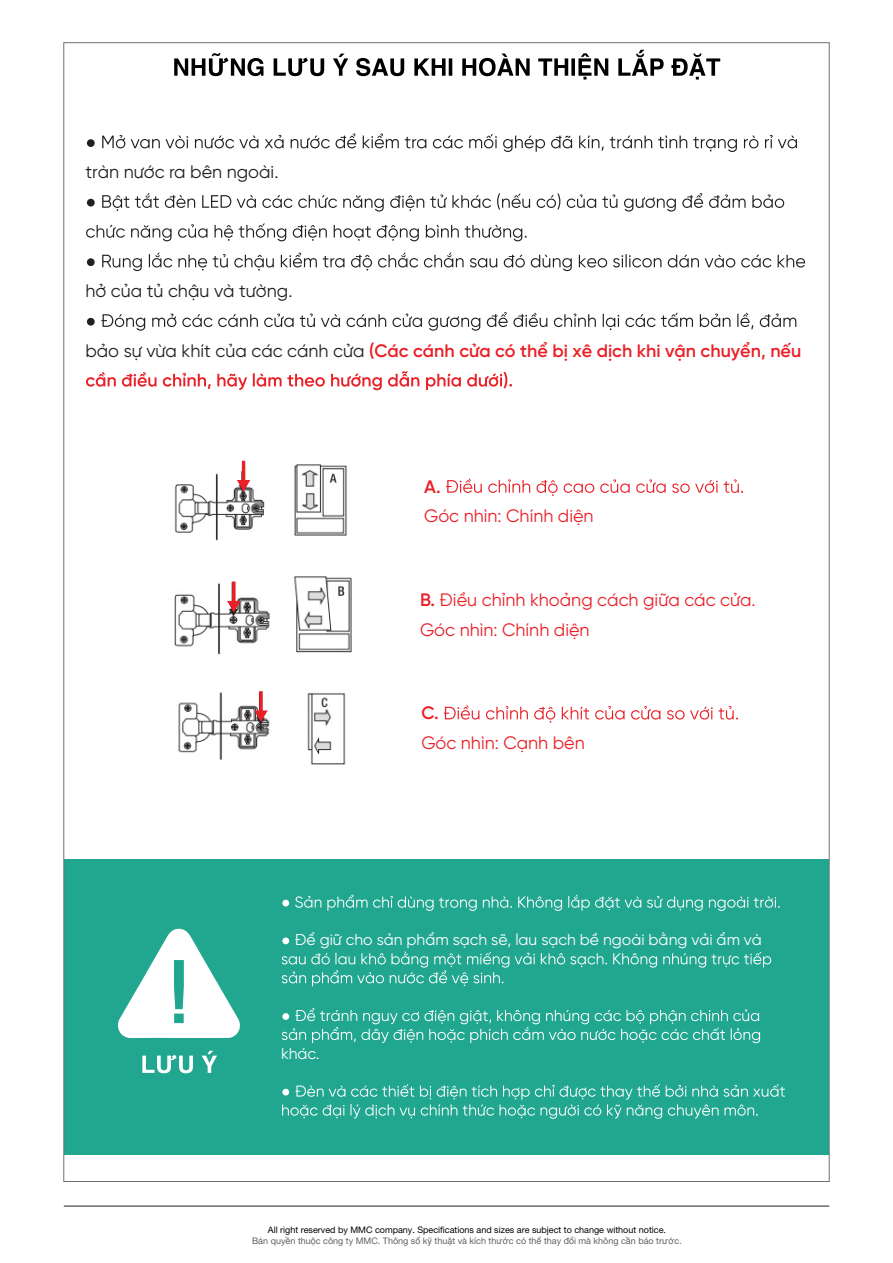
<style>
.page{position:relative;width:893px;height:1263px;background:#fff}
.page>*{position:absolute;margin:0;border:0;box-sizing:border-box;transform-origin:0 0}
.t1{font:18px/29.7px "SVN Gilroy";color:#ea1f27}
.t2{font:600 18px "SVN Gilroy";color:#ea1f27}
.t3{font:18px "SVN Gilroy";color:#221f1f}
.t4{font:15.75px "SVN Gilroy";color:#fff}
.t5{font:9px "Helvetica Neue";color:#000}
.t6{font:9px "Helvetica Neue";color:#606060}
.s1{font-weight:400;color:#221f1f}
.s2{font-weight:600}
</style>
<div class="page">
<hr style="left:64px;top:1206px;width:765px;height:1px;background:#211e1f">
<svg style="left:87px;top:139px;width:8px;height:8px"></svg>
<svg style="left:102px;top:133px;width:695px;height:19px"></svg>
<svg style="left:87px;top:199px;width:8px;height:7px"></svg>
<svg style="left:102px;top:193px;width:682px;height:19px"></svg>
<svg style="left:86px;top:224px;width:441px;height:17px"></svg>
<svg style="left:87px;top:258px;width:8px;height:8px"></svg>
<svg style="left:102px;top:253px;width:703px;height:18px"></svg>
<svg style="left:87px;top:318px;width:8px;height:8px"></svg>
<svg style="left:101px;top:312px;width:695px;height:19px"></svg>
<svg style="left:86px;top:371px;width:426px;height:19px"></svg>
<svg style="left:174px;top:50px;width:546px;height:30px"></svg>
<div style="left:64px;top:859px;width:765px;height:295px;background:#21a690"></div>
<svg style="left:142px;top:1051px;width:75px;height:22px"></svg>
<svg style="left:118px;top:928px;width:122px;height:110px"></svg>
<svg style="left:282px;top:900px;width:7px;height:6px"></svg>
<svg style="left:295px;top:895px;width:485px;height:16px"></svg>
<svg style="left:282px;top:937px;width:7px;height:7px"></svg>
<svg style="left:282px;top:951px;width:489px;height:35px"></svg>
<svg style="left:282px;top:1008px;width:478px;height:35px"></svg>
<svg style="left:282px;top:1084px;width:503px;height:35px"></svg>
<img style="left:173px;top:460px;width:174px;height:81px">
<hr style="left:242px;top:461px;width:3px;height:21px;background:#ea1f27">
<svg style="left:237px;top:480px;width:13px;height:12px"></svg>
<svg style="left:446px;top:479px;width:297px;height:17px"></svg>
<img style="left:174px;top:581px;width:96px;height:74px">
<img style="left:294px;top:576px;width:58px;height:77px">
<hr style="left:232px;top:582px;width:3px;height:21px;background:#ea1f27">
<svg style="left:227px;top:601px;width:14px;height:11px"></svg>
<img style="left:178px;top:692px;width:92px;height:68px">
<img style="left:307px;top:692px;width:39px;height:73px">
<svg style="left:259px;top:691px;width:4px;height:19px"></svg>
<svg style="left:254px;top:710px;width:14px;height:12px"></svg>
<svg style="left:444px;top:705px;width:294px;height:18px"></svg>
<h1 class="t3" style="left:85px;top:159px;width:195px">tràn nước ra bên ngoài.</h1>
<h1 class="t3" style="left:85px;top:278px;width:209px">hở của tủ chậu và tường.</h1>
<h1 class="t2" style="left:85px;top:337px;width:717px"><span class="s1">bảo sự vừa khít của các cánh cửa</span> (Các cánh cửa có thể bị xê dịch khi vận chuyển, nếu</h1>
<h1 class="t2" style="left:424px;top:473px;width:18px">A.</h1>
<h1 class="t1" style="left:424px;top:500px;width:171px">Góc nhìn: Chính diện</h1>
<h1 class="t1" style="left:420px;top:584px;width:337px"><span class="s2">B.</span> Điều chỉnh khoảng cách giữa các cửa.<br>Góc nhìn: Chính diện</h1>
<h1 class="t2" style="left:421px;top:700px;width:19px">C.</h1>
<h1 class="t1" style="left:421px;top:727px;width:165px">Góc nhìn: Cạnh bên</h1>
<h2 class="t4" style="left:295px;top:929px;width:469px">Để giữ cho sản phẩm sạch sẽ, lau sạch bề ngoài bằng vải ẩm và</h2>
<h2 class="t4" style="left:281px;top:1042px;width:40px">khác.</h2>
<p class="t5" style="left:268px;top:1223px;width:400px">All right reserved by MMC company. Specifications and sizes are subject to change without notice.</p>
<p class="t6" style="left:252px;top:1234px;width:431px">Bản quyền thuộc công ty MMC. Thông số kỹ thuật và kích thước có thể thay đổi mà không cần báo trước.</p>
</div>
